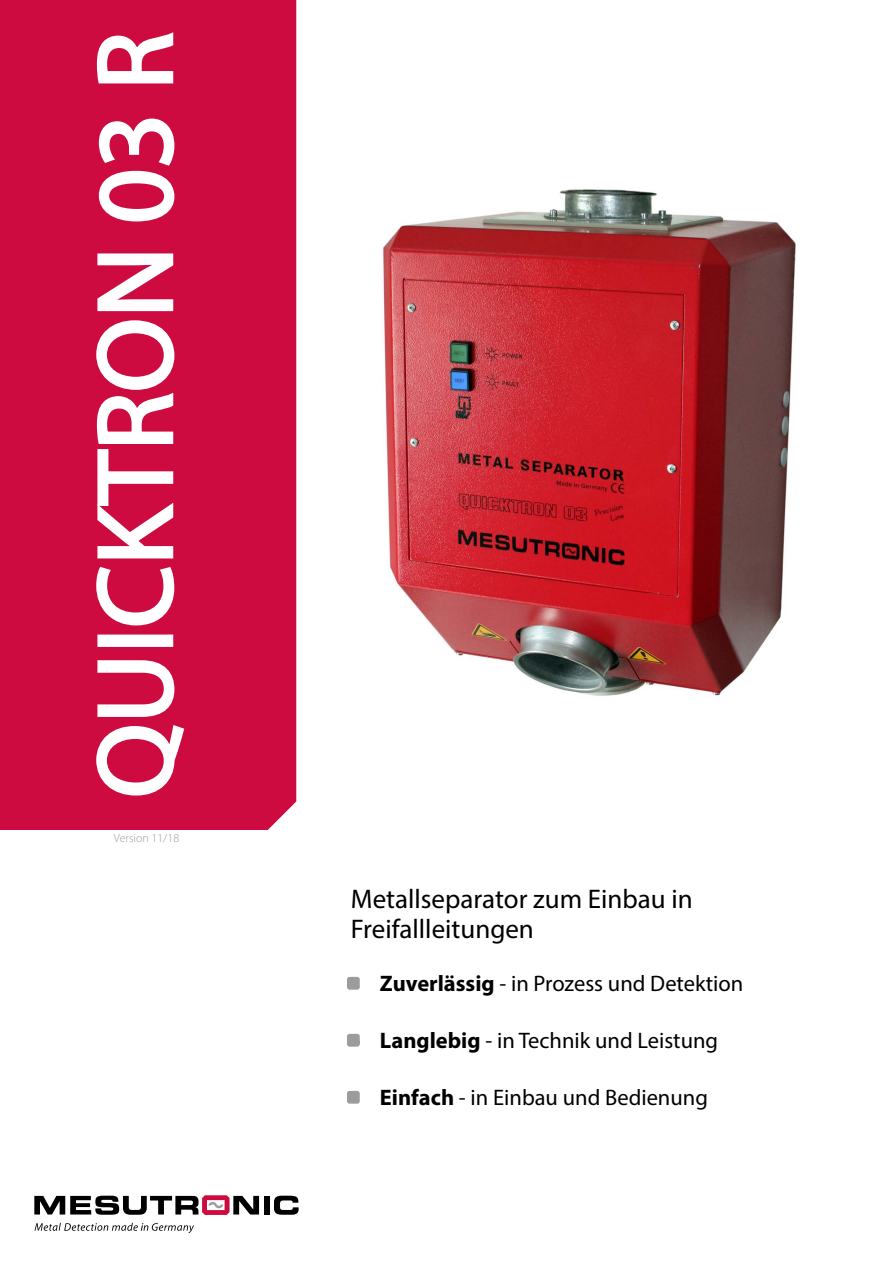
<style>
.page{position:relative;width:893px;height:1263px;background:#fff}
.page>*{position:absolute;margin:0;border:0;box-sizing:border-box;transform-origin:0 0}
.t1{font:108px "Myriad Pro";color:#fff}
.t2{font:27px "Myriad Pro";color:#000}
.t3{font:22.5px "Myriad Pro";color:#000}
.t4{font:300 12px "Myriad Pro";color:#9c9c9d}
.s1{font-weight:700}
</style>
<div class="page">
<img style="left:383px;top:189px;width:413px;height:507px">
<div style="left:0;top:0;width:297px;height:830px;background:#ce0b40"></div>
<div style="left:264px;top:1196px;width:6px;height:18px;background:#000"></div>
<svg style="left:274px;top:1196px;width:25px;height:19px"></svg>
<svg style="left:34px;top:1195px;width:225px;height:20px"></svg>
<svg style="left:35px;top:1223px;width:159px;height:10px"></svg>
<svg style="left:347px;top:976px;width:13px;height:14px"></svg>
<svg style="left:347px;top:1033px;width:13px;height:14px"></svg>
<svg style="left:347px;top:1091px;width:13px;height:13px"></svg>
<svg style="left:95px;top:659px;width:91px;height:138px"></svg>
<div style="left:97px;top:634px;width:76px;height:13px;border:3px solid #fff"></div>
<svg style="left:95px;top:319px;width:81px;height:308px"></svg>
<svg style="left:95px;top:252px;width:81px;height:61px"></svg>
<svg style="left:97px;top:117px;width:79px;height:106px"></svg>
<svg style="left:95px;top:29px;width:80px;height:56px"></svg>
<h1 class="t1" style="left:69px;top:798px;width:767px;rotate:-90deg">QUICKTRON 03 R</h1>
<p class="t4" style="left:114px;top:831px;width:67px">Version 11/18</p>
<p class="t2" style="left:351px;top:882px;width:343px">Metallseparator zum Einbau in</p>
<p class="t2" style="left:351px;top:912px;width:185px">Freifallleitungen</p>
<p class="t3" style="left:353px;top:969px;width:392px">• <span class="s1">Zuverlässig</span> - in Prozess und Detektion</p>
<p class="t3" style="left:353px;top:1026px;width:367px"><span class="s1">• Langlebig</span> - in Technik und Leistung</p>
<p class="t3" style="left:353px;top:1083px;width:356px">• <span class="s1">Einfach</span> - in Einbau und Bedienung</p>
</div>
